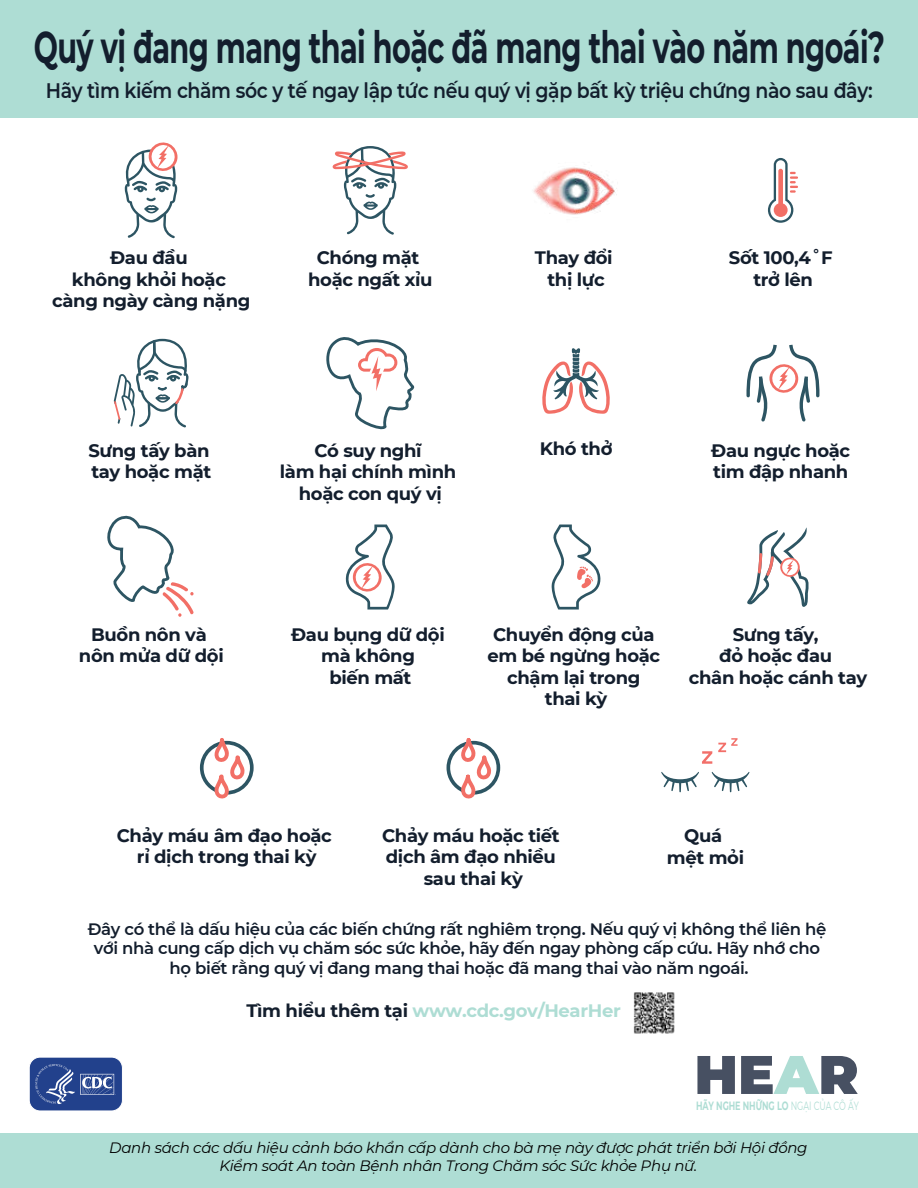
<style>
.page{position:relative;width:918px;height:1188px;background:#fff}
.page>*{position:absolute;margin:0;border:0;box-sizing:border-box;transform-origin:0 0}
.t1{font:700 44.1px "Montserrat";letter-spacing:-.02em;color:#131e2d;scale:.65 1}
.t2{font:600 21px "Montserrat";letter-spacing:-.02em;color:#131e2d;scale:.9 1}
.t3{font:700 18px/21.6px "Montserrat";letter-spacing:-.02em;color:#131e2d;text-align:center}
.t4{font:700 18px "Montserrat";letter-spacing:-.02em;color:#aeddd4}
.t5{font:600 16.5px/19.8px "Montserrat";letter-spacing:-.02em;color:#131e2d;text-align:center}
.t6{font:italic 15px/18px "Montserrat";letter-spacing:-.02em;color:#000;text-align:center}
.t7{font:700 12px "Montserrat";letter-spacing:-.005em;color:#aeddd4;scale:.67 1}
.s1{color:#131e2d}
.s2{font-weight:400}
</style>
<div class="page">
<svg style="left:697px;top:1056px;width:38px;height:38px"></svg>
<svg style="left:741px;top:1056px;width:117px;height:38px"></svg>
<div style="left:0;top:0;width:918px;height:118px;background:#aeddd4"></div>
<svg style="left:113px;top:339px;width:76px;height:88px"></svg>
<svg style="left:746px;top:345px;width:74px;height:77px"></svg>
<svg style="left:326px;top:337px;width:87px;height:93px"></svg>
<svg style="left:542px;top:348px;width:68px;height:66px"></svg>
<svg style="left:125px;top:142px;width:53px;height:96px"></svg>
<svg style="left:768px;top:158px;width:30px;height:65px"></svg>
<svg style="left:333px;top:146px;width:75px;height:89px"></svg>
<img style="left:533px;top:167px;width:84px;height:48px">
<svg style="left:747px;top:527px;width:62px;height:80px"></svg>
<svg style="left:107px;top:515px;width:87px;height:102px"></svg>
<svg style="left:345px;top:525px;width:50px;height:85px"></svg>
<svg style="left:551px;top:525px;width:50px;height:85px"></svg>
<svg style="left:702px;top:751px;width:10px;height:13px"></svg>
<svg style="left:718px;top:738px;width:20px;height:14px"></svg>
<svg style="left:661px;top:772px;width:38px;height:20px"></svg>
<svg style="left:712px;top:772px;width:38px;height:20px"></svg>
<svg style="left:199px;top:738px;width:55px;height:61px"></svg>
<svg style="left:446px;top:738px;width:55px;height:61px"></svg>
<div style="left:0;top:1133px;width:918px;height:55px;background:#aeddd4"></div>
<svg style="left:29px;top:1057px;width:94px;height:54px;background:#455f9e"></svg>
<img style="left:633px;top:992px;width:42px;height:42px">
<h1 class="t1" style="left:34px;top:15px;width:1311px">Quý vị đang mang thai hoặc đã mang thai vào năm ngoái?</h1>
<p class="t2" style="left:46px;top:76px;width:920px">Hãy tìm kiếm chăm sóc y tế ngay lập tức nếu quý vị gặp bất kỳ triệu chứng nào sau đây:</p>
<p class="t3" style="left:308px;top:246px;width:126px">Chóng mặt hoặc ngất xỉu</p>
<p class="t3" style="left:535px;top:246px;width:79px">Thay đổi thị lực</p>
<p class="t3" style="left:52px;top:246px;width:200px">Đau đầu<br>không khỏi hoặc càng ngày càng nặng</p>
<p class="t3" style="left:729px;top:246px;width:105px">Sốt 100,4˚F trở lên</p>
<p class="t3" style="left:280px;top:439px;width:178px">Có suy nghĩ<br>làm hại chính mình hoặc con quý vị</p>
<p class="t3" style="left:540px;top:437px;width:74px">Khó thở</p>
<p class="t3" style="left:88px;top:439px;width:124px;text-align:left">Sưng tấy bàn tay hoặc mặt</p>
<p class="t3" style="left:711px;top:439px;width:140px;text-align:left">Đau ngực hoặc tim đập nhanh</p>
<p class="t3" style="left:79px;top:623px;width:146px">Buồn nôn và nôn mửa dữ dội</p>
<p class="t3" style="left:291px;top:623px;width:155px">Đau bụng dữ dội mà không<br>biến mất</p>
<p class="t3" style="left:487px;top:623px;width:174px">Chuyển động của em bé ngừng hoặc chậm lại trong thai kỳ</p>
<p class="t3" style="left:689px;top:623px;width:180px">Sưng tấy,<br>đỏ hoặc đau<br>chân hoặc cánh tay</p>
<p class="t3" style="left:117px;top:824px;width:217px">Chảy máu âm đạo hoặc rỉ dịch trong thai kỳ</p>
<p class="t3" style="left:382px;top:824px;width:179px">Chảy máu hoặc tiết dịch âm đạo nhiều sau thai kỳ</p>
<p class="t3" style="left:667px;top:824px;width:79px">Quá mệt mỏi</p>
<p class="t5" style="left:88px;top:918px;width:740px">Đây có thể là dấu hiệu của các biến chứng rất nghiêm trọng. Nếu quý vị không thể liên hệ với nhà cung cấp dịch vụ chăm sóc sức khỏe, hãy đến ngay phòng cấp cứu. Hãy nhớ cho họ biết rằng quý vị đang mang thai hoặc đã mang thai vào năm ngoái.</p>
<p class="t4" style="left:246px;top:998px;width:376px"><span class="s1">Tìm hiểu thêm tại</span> www.cdc.gov/HearHer</p>
<p class="t7" style="left:696px;top:1097px;width:245px">HÃY NGHE NHỮNG LO <span class="s2">NGẠI CỦA CÔ ẤY</span></p>
<p class="t6" style="left:109px;top:1138px;width:700px">Danh sách các dấu hiệu cảnh báo khẩn cấp dành cho bà mẹ này được phát triển bởi Hội đồng<br>Kiểm soát An toàn Bệnh nhân Trong Chăm sóc Sức khỏe Phụ nữ.</p>
</div>
